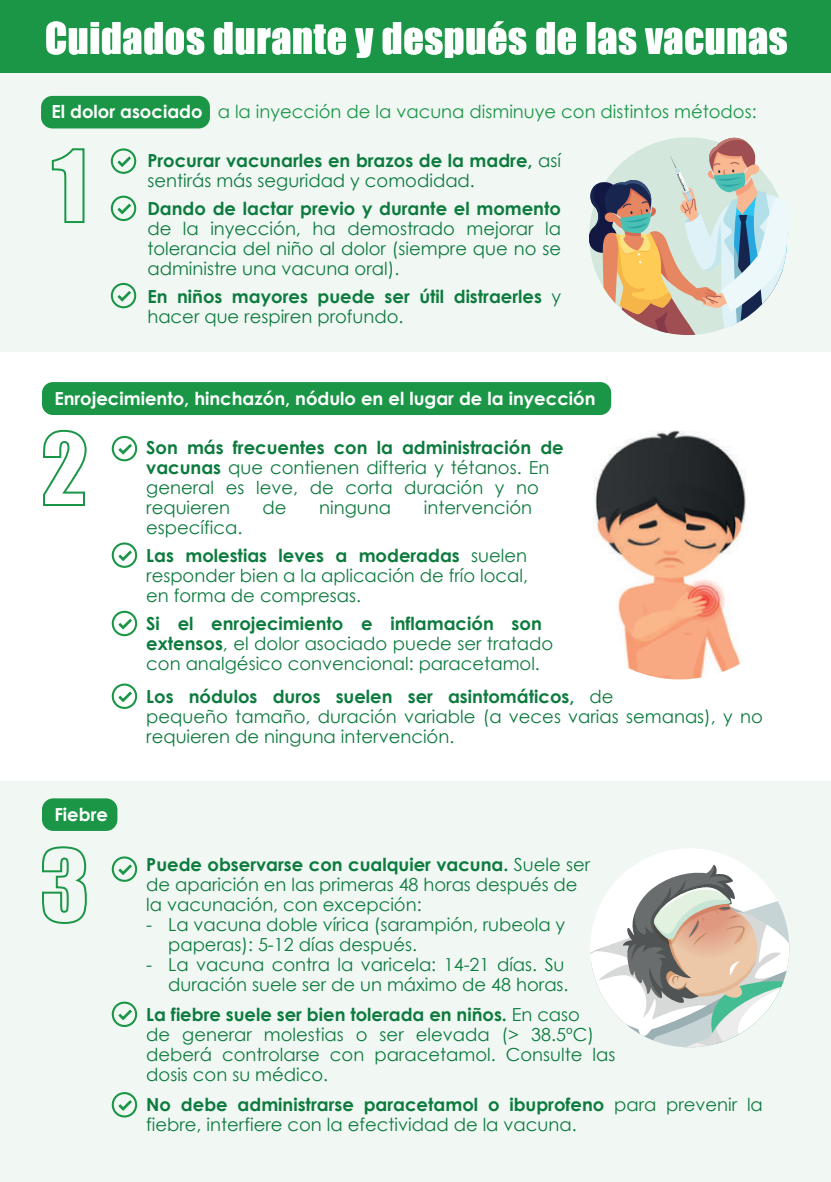
<style>
.page{position:relative;width:831px;height:1182px;background:#fff}
.page>*{position:absolute;margin:0;border:0;box-sizing:border-box;transform-origin:0 0}
.t1{font:40px "Impact";letter-spacing:.015em;color:#fff}
.t2{font:18px/20px "Century Gothic";color:#0d7b3e}
.t3{font:700 18px/20px "Century Gothic";color:#0d7b3e}
.t4{font:18px "Century Gothic";color:#1a9646}
.t5{font:700 18px "Century Gothic";color:#fff}
.s1{font-weight:700;color:#fff}
.s2{font-weight:400}
.s3{font-weight:700}
</style>
<div class="page">
<div style="left:0;top:72px;width:831px;height:280px;background:#f1f8f4"></div>
<div style="left:0;top:781px;width:831px;height:401px;background:#f1f8f4"></div>
<div style="left:42px;top:382px;width:569px;height:33px;background:#1a9646;border-radius:11px"></div>
<div style="left:0;top:0;width:831px;height:72px;background:#1a9646"></div>
<svg style="left:111px;top:148px;width:25px;height:26px"></svg>
<svg style="left:111px;top:196px;width:25px;height:25px"></svg>
<svg style="left:111px;top:283px;width:25px;height:25px"></svg>
<div style="left:41px;top:96px;width:169px;height:32px;background:#1a9646;border-radius:11px"></div>
<svg style="left:51px;top:148px;width:34px;height:75px"></svg>
<svg style="left:112px;top:436px;width:25px;height:25px"></svg>
<svg style="left:112px;top:542px;width:25px;height:26px"></svg>
<svg style="left:112px;top:611px;width:25px;height:25px"></svg>
<svg style="left:112px;top:683px;width:25px;height:26px"></svg>
<svg style="left:43px;top:429px;width:44px;height:77px"></svg>
<svg style="left:112px;top:856px;width:25px;height:26px"></svg>
<svg style="left:112px;top:1001px;width:25px;height:26px"></svg>
<svg style="left:112px;top:1092px;width:25px;height:25px"></svg>
<div style="left:42px;top:798px;width:75px;height:33px;background:#1a9646;border-radius:11px"></div>
<svg style="left:42px;top:846px;width:45px;height:78px"></svg>
<div style="left:590px;top:848px;width:199px;height:199px;background:#fff;border-radius:50%"></div>
<svg style="left:590px;top:864px;width:199px;height:184px"></svg>
<img style="left:553px;top:427px;width:252px;height:252px;border-radius:126px">
<svg style="left:589px;top:137px;width:200px;height:198px"></svg>
<h1 class="t1" style="left:45px;top:7px;width:744px">Cuidados durante y después de las vacunas</h1>
<p class="t4" style="left:51px;top:99px;width:707px"><span class="s1">El dolor asociado</span> a la inyección de la vacuna disminuye con distintos métodos:</p>
<p class="t3" style="left:147px;top:149px;width:415px">Procurar vacunarles en brazos de la madre, <span class="s2">así sentirás más seguridad y comodidad.</span></p>
<p class="t3" style="left:147px;top:197px;width:415px">Dando de lactar previo y durante el momento</p>
<p class="t2" style="left:147px;top:218px;width:415px;text-align:justify">de la inyección, ha demostrado mejorar la tolerancia del niño al dolor (siempre que no se administre una vacuna oral).</p>
<p class="t3" style="left:147px;top:285px;width:415px">En niños mayores puede ser útil distraerles <span class="s2">y hacer que respiren profundo.</span></p>
<p class="t5" style="left:54px;top:385px;width:543px">Enrojecimiento, hinchazón, nódulo en el lugar de la inyección</p>
<p class="t2" style="left:146px;top:438px;width:419px"><span class="s3">Son más frecuentes con la administración de vacunas</span> que contienen difteria y tétanos. En general es leve, de corta duración y no requieren</p>
<p class="t2" style="left:263px;top:498px;width:26px">de</p>
<p class="t2" style="left:319px;top:498px;width:73px">ninguna</p>
<p class="t2" style="left:424px;top:498px;width:110px">intervención</p>
<p class="t3" style="left:146px;top:513px;width:382px;line-height:28px"><span class="s2">específica.<br></span>Las molestias leves a moderadas <span class="s2">suelen</span></p>
<p class="t2" style="left:146px;top:566px;width:383px">responder bien a la aplicación de frío local, en forma de compresas.</p>
<p class="t2" style="left:146px;top:614px;width:408px"><span class="s3">Si el enrojecimiento e inflamación son extensos</span>, el dolor asociado puede ser tratado con analgésico convencional: paracetamol.</p>
<p class="t2" style="left:146px;top:686px;width:618px"><span class="s3">Los nódulos duros suelen ser asintomáticos,</span> de<br>pequeño tamaño, duración variable (a veces varias semanas), y no requieren de ninguna intervención.</p>
<p class="t5" style="left:54px;top:800px;width:55px">Fiebre</p>
<p class="t2" style="left:146px;top:854px;width:445px"><span class="s3">Puede observarse con cualquier vacuna.</span> Suele ser de aparición en las primeras 48 horas después de la vacunación, con excepción:</p>
<p class="t2" style="left:168px;top:914px;width:398px;text-indent:-22px">- La vacuna doble vírica (sarampión, rubeola y paperas): 5-12 días después.</p>
<p class="t2" style="left:146px;top:954px;width:424px;text-align:right">- La vacuna contra la varicela: 14-21 días. Su duración suele ser de un máximo de 48 horas.</p>
<p class="t2" style="left:146px;top:1004px;width:471px"><span class="s3">La fiebre suele ser bien tolerada en niños.</span> En caso<br>de generar molestias o ser elevada (&gt; 38.5ºC) deberá controlarse con paracetamol. Consulte las dosis con su médico.</p>
<p class="t2" style="left:146px;top:1094px;width:618px"><span class="s3">No debe administrarse paracetamol o ibuprofeno</span> para prevenir la fiebre, interfiere con la efectividad de la vacuna.</p>
</div>
